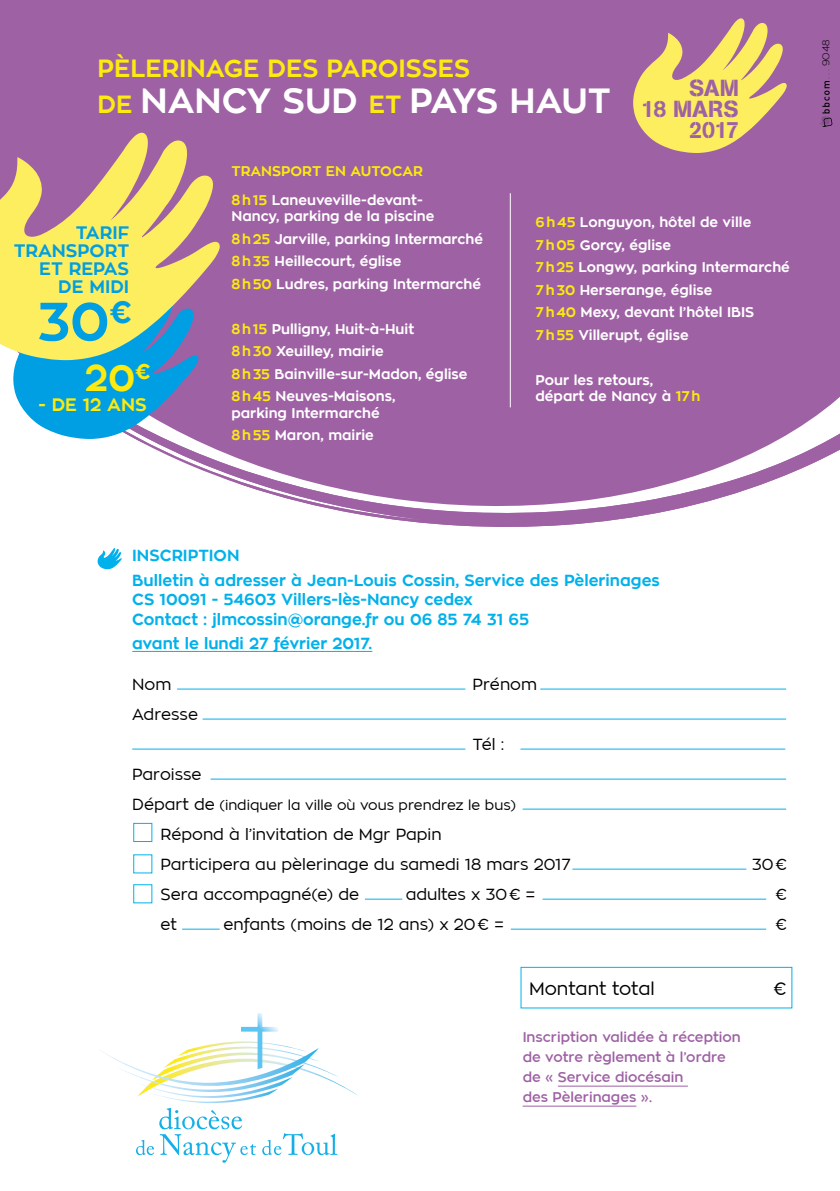
<style>
.page{position:relative;width:840px;height:1191px;background:#fff}
.page>*{position:absolute;margin:0;border:0;box-sizing:border-box;transform-origin:0 0}
.t1{font:700 53.8px "Zona Pro";color:#009fe3}
.t2{font:700 37.2px "Zona Pro";color:#fcea10}
.t3{font:700 34.8px "Zona Pro";color:#fff}
.t4{font:700 24.8px "Zona Pro";color:#fcea10}
.t5{font:23px/21.2px "AG Book Stencil";color:#9e61a4;text-align:right}
.t6{font:700 18px/18px "Zona Pro";color:#009fe3;text-align:right}
.t7{font:18px "Zona Pro";color:#000}
.t8{font:700 18px "Zona Pro";color:#fcea10}
.t9{font:700 16px/24.8px "Zona Pro";color:#00b1eb}
.t10{font:16px/30px "Zona Pro";color:#000}
.t11{font:700 14px/22.4px "Zona Pro";color:#fff}
.t12{font:600 14px/20px "Zona Pro";color:#9e61a4}
.t13{font:14px "Zona Pro";color:#000}
.t14{font:700 14px/28.2px "Zona Pro";color:#fcea10}
.t15{font:300 10px "Zona Pro";color:#000}
.s1{font-size:24.8px;color:#fcea10}
.s2{color:#fff}
.s3{color:#fcea10}
.s4{font-size:16px}
</style>
<div class="page">
<svg style="left:135px;top:266px;width:704px;height:261px;fill:#9e61a4"></svg>
<div style="left:0;top:0;width:839px;height:266px;background:#9e61a4"></div>
<svg style="left:820px;top:70px;width:12px;height:57px"></svg>
<svg style="left:100px;top:1013px;width:258px;height:149px"></svg>
<hr style="left:177px;top:688px;width:288px;height:1px;background:#00b1eb">
<div style="left:133px;top:823px;width:19px;height:19px;background:#fff;border:1px solid #00b1eb"></div>
<hr style="left:557px;top:1085px;width:130px;height:1px;background:#9e61a4">
<hr style="left:522px;top:1105px;width:114px;height:1px;background:#9e61a4">
<div style="left:520px;top:966px;width:272px;height:42px;background:#fff;border:1px solid #00b1eb"></div>
<svg style="left:13px;top:360px;width:185px;height:79px;background:#36a0dc"></svg>
<svg style="left:0;top:133px;width:220px;height:227px;fill:#fdee60"></svg>
<hr style="left:132px;top:651px;width:240px;height:1px;background:#00b1eb">
<svg style="left:98px;top:548px;width:24px;height:21px"></svg>
<hr style="left:540px;top:688px;width:245px;height:1px;background:#00b1eb">
<hr style="left:202px;top:718px;width:583px;height:1px;background:#00b1eb">
<hr style="left:132px;top:748px;width:333px;height:1px;background:#00b1eb">
<hr style="left:520px;top:748px;width:264px;height:1px;background:#00b1eb">
<hr style="left:210px;top:778px;width:575px;height:1px;background:#00b1eb">
<hr style="left:522px;top:808px;width:263px;height:1px;background:#00b1eb">
<hr style="left:572px;top:868px;width:174px;height:1px;background:#00b1eb">
<hr style="left:542px;top:898px;width:223px;height:1px;background:#00b1eb">
<hr style="left:365px;top:898px;width:37px;height:1px;background:#00b1eb">
<hr style="left:510px;top:928px;width:255px;height:1px;background:#00b1eb">
<hr style="left:182px;top:928px;width:37px;height:1px;background:#00b1eb">
<hr style="left:509px;top:193px;width:1px;height:214px;background:#fff">
<svg style="left:633px;top:18px;width:153px;height:135px"></svg>
<h3 class="t4" style="left:98px;top:52px;width:374px">PÈLERINAGE DES PAROISSES</h3>
<h3 class="t3" style="left:98px;top:78px;width:514px"><span class="s1">DE</span> NANCY SUD <span class="s1">ET</span> PAYS HAUT</h3>
<h3 class="t5" style="left:641px;top:77px;width:99px">SAM<br>18 MARS<br>2017</h3>
<p class="t6" style="left:14px;top:224px;width:117px">TARIF<br>TRANSPORT<br>ET REPAS<br>DE MIDI</p>
<h1 class="t1" style="left:37px;top:287px;width:96px">30<sup>€</sup></h1>
<h2 class="t2" style="left:85px;top:354px;width:67px">20<sup>€</sup></h2>
<p class="t8" style="left:39px;top:393px;width:110px">- DE 12 ANS</p>
<p class="t14" style="left:231px;top:157px;width:193px">TRANSPORT EN AUTOCAR<br>8h15 <span class="s2">Laneuveville-devant-</span></p>
<p class="t11" style="left:231px;top:205px;width:253px">Nancy, parking de la piscine<br><span class="s3">8h25</span> Jarville, parking Intermarché<br><span class="s3">8h35</span> Heillecourt, église<br><span class="s3">8h50</span> Ludres, parking Intermarché</p>
<p class="t11" style="left:231px;top:318px;width:237px"><span class="s3">8h15</span> Pulligny, Huit-à-Huit<br><span class="s3">8h30</span> Xeuilley, mairie<br><span class="s3">8h35</span> Bainville-sur-Madon, église<br><span class="s3">8h45</span> Neuves-Maisons,</p>
<p class="t11" style="left:231px;top:402px;width:150px">parking Intermarché<br><span class="s3">8h55</span> Maron, mairie</p>
<p class="t11" style="left:535px;top:211px;width:256px"><span class="s3">6h45</span> Longuyon, hôtel de ville<br><span class="s3">7h05</span> Gorcy, église<br><span class="s3">7h25</span> Longwy, parking Intermarché<br><span class="s3">7h30</span> Herserange, église<br><span class="s3">7h40</span> Mexy, devant l’hôtel IBIS<br><span class="s3">7h55</span> Villerupt, église</p>
<p class="t11" style="left:535px;top:371px;width:166px;line-height:16.8px">Pour les retours, départ de Nancy à <span class="s3">17h</span></p>
<p class="t15" style="left:819px;top:66px;width:28px;rotate:-90deg">9048</p>
<p class="t9" style="left:132px;top:543px;width:529px">INSCRIPTION<br>Bulletin à adresser à Jean-Louis Cossin, Service des Pèlerinages</p>
<p class="t9" style="left:132px;top:590px;width:398px;line-height:19.2px">CS 10091 - 54603 Villers-lès-Nancy cedex<br>Contact : jlmcossin@orange.fr ou 06 85 74 31 65</p>
<p class="t9" style="left:132px;top:631px;width:241px">avant le lundi 27 février 2017.</p>
<p class="t10" style="left:132px;top:669px;width:41px">Nom</p>
<p class="t10" style="left:472px;top:669px;width:66px">Prénom</p>
<p class="t10" style="left:132px;top:699px;width:67px">Adresse</p>
<p class="t10" style="left:472px;top:729px;width:33px">Tél :</p>
<p class="t10" style="left:132px;top:759px;width:71px">Paroisse</p>
<p class="t13" style="left:132px;top:796px;width:385px"><span class="s4">Départ de</span> (indiquer la ville où vous prendrez le bus)</p>
<p class="t10" style="left:160px;top:819px;width:411px">Répond à l’invitation de Mgr Papin<br>Participera au pèlerinage du samedi 18 mars 2017</p>
<p class="t10" style="left:751px;top:849px;width:36px">30€</p>
<p class="t10" style="left:160px;top:879px;width:200px">Sera accompagné(e) de</p>
<p class="t10" style="left:405px;top:879px;width:131px">adultes x 30€ =</p>
<p class="t10" style="left:775px;top:879px;width:13px">€</p>
<p class="t10" style="left:160px;top:909px;width:18px">et</p>
<p class="t10" style="left:223px;top:909px;width:282px">enfants (moins de 12 ans) x 20€ =</p>
<p class="t10" style="left:775px;top:909px;width:13px">€</p>
<p class="t7" style="left:528px;top:977px;width:127px">Montant total</p>
<p class="t7" style="left:773px;top:977px;width:14px">€</p>
<p class="t12" style="left:522px;top:1027px;width:219px">Inscription validée à réception de votre règlement à l’ordre de « Service diocésain<br>des Pèlerinages ».</p>
</div>
